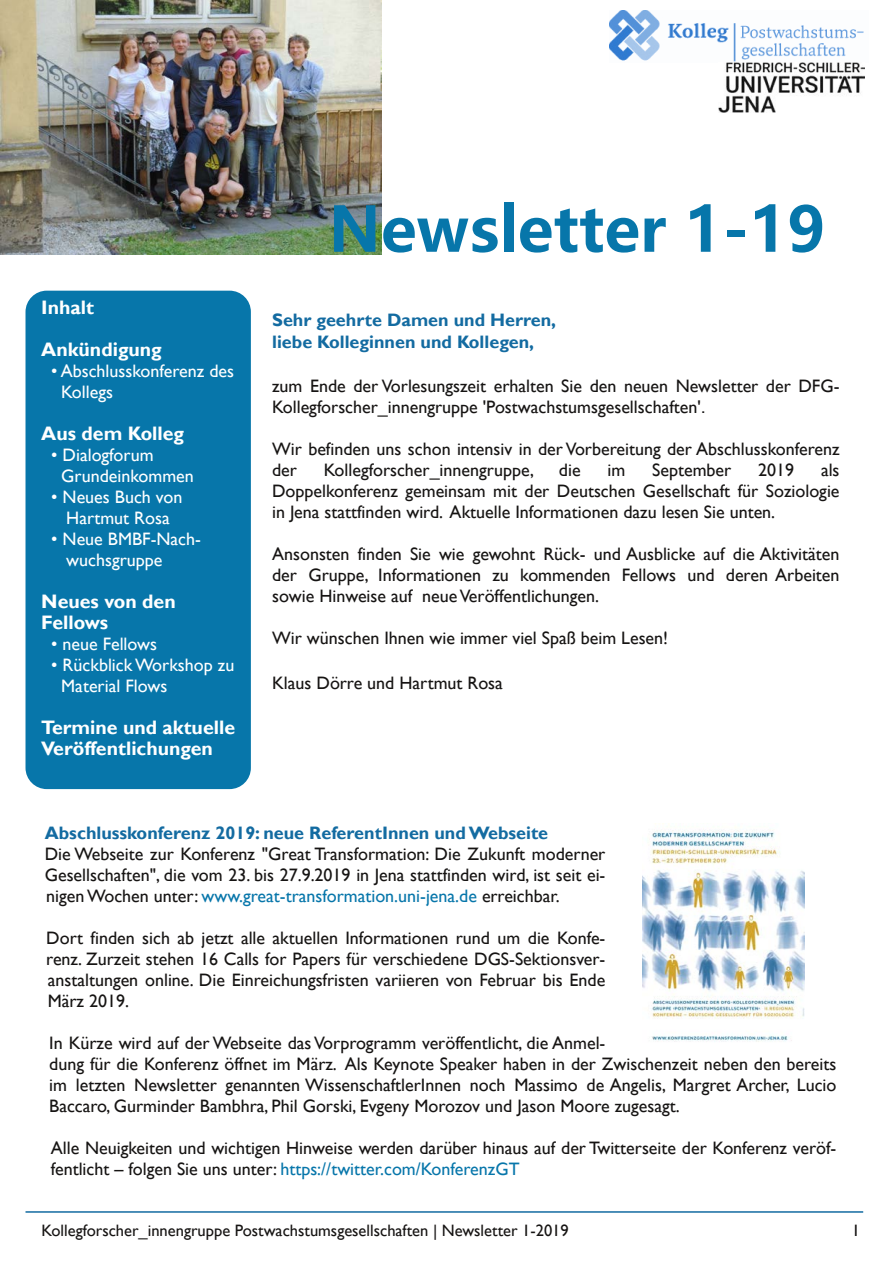
<style>
.page{position:relative;width:893px;height:1263px;background:#fff}
.page>*{position:absolute;margin:0;border:0;box-sizing:border-box;transform-origin:0 0}
.t1{font:700 61.5px "Microsoft Ya Hei";color:#0776aa}
.t2{font:700 19.5px/21px "Gill Sans";color:#fff}
.t3{font:18px/21px "Gill Sans";color:#161413}
.t4{font:18px/21px "Gill Sans";color:#fff}
.t5{font:700 18px/22.5px "Gill Sans";color:#136ba1}
.t6{font:16.5px "Gill Sans";color:#161413}
.s1{font-family:"Arial"}
.s2{color:#0776aa}
</style>
<div class="page">
<div style="left:26px;top:291px;width:225px;height:498px;background:#0776aa;border-radius:21px"></div>
<hr style="left:26px;top:1211px;width:837px;height:2px;background:#136ba1">
<img style="left:0;top:0;width:381px;height:255px">
<img style="left:610px;top:10px;width:254px;height:52px">
<img style="left:719px;top:62px;width:145px;height:51px">
<img style="left:642px;top:823px;width:162px;height:219px">
<p class="t2" style="left:41px;top:287px;width:122px;line-height:42px">Inhalt<br>Ankündigung</p>
<p class="t4" style="left:61px;top:361px;width:174px;text-indent:-10px">• Abschlusskonferenz des<br>Kollegs</p>
<p class="t2" style="left:41px;top:424px;width:144px">Aus dem Kolleg</p>
<p class="t4" style="left:61px;top:445px;width:134px;text-indent:-10px">• Dialogforum<br>Grundeinkommen</p>
<p class="t4" style="left:51px;top:487px;width:133px;text-align:center">• Neues Buch von<br>Hartmut Rosa</p>
<p class="t4" style="left:66px;top:529px;width:136px;text-indent:-15px">• Neue BMBF-Nach&shy;wuchsgruppe</p>
<p class="t2" style="left:41px;top:592px;width:136px">Neues von den<br>Fellows</p>
<p class="t4" style="left:51px;top:634px;width:107px">• neue Fellows</p>
<p class="t4" style="left:61px;top:655px;width:175px;text-indent:-10px">• Rückblick Workshop zu<br>Material Flows</p>
<p class="t2" style="left:41px;top:718px;width:195px">Termine und aktuelle<br>Veröffentlichungen</p>
<h1 class="t1" style="left:329px;top:187px;width:498px">Newsletter 1-19</h1>
<p class="t5" style="left:272px;top:309px;width:285px">Sehr geehrte Damen und Herren, liebe Kolleginnen und Kollegen,</p>
<p class="t3" style="left:272px;top:375px;width:569px">zum Ende der Vorlesungszeit erhalten Sie den neuen Newsletter der DFG-<br>Kollegforscher_innengruppe 'Postwachstumsgesellschaften'<span class="s1">.</span></p>
<p class="t3" style="left:272px;top:438px;width:569px">Wir befinden uns schon intensiv in der Vorbereitung der Abschlusskonferenz der</p>
<p class="t3" style="left:324px;top:459px;width:212px">Kollegforscher_innengruppe,</p>
<p class="t3" style="left:559px;top:459px;width:23px">die</p>
<p class="t3" style="left:608px;top:459px;width:19px">im</p>
<p class="t3" style="left:652px;top:459px;width:81px">September</p>
<p class="t3" style="left:758px;top:459px;width:37px">2019</p>
<p class="t3" style="left:272px;top:459px;width:569px;text-align:justify;text-indent:549px">als Doppelkonferenz gemeinsam mit der Deutschen Gesellschaft für Soziologie in Jena stattfinden wird. Aktuelle Informationen dazu lesen Sie unten.</p>
<p class="t3" style="left:272px;top:543px;width:569px;text-align:justify">Ansonsten finden Sie wie gewohnt Rück- und Ausblicke auf die Aktivitäten der Gruppe, Informationen zu kommenden Fellows und deren Arbeiten sowie Hinweise auf neue Veröffentlichungen.</p>
<p class="t3" style="left:272px;top:627px;width:397px">Wir wünschen Ihnen wie immer viel Spaß beim Lesen!</p>
<p class="t3" style="left:272px;top:672px;width:232px">Klaus Dörre und Hartmut Rosa</p>
<p class="t5" style="left:45px;top:822px;width:505px">Abschlusskonferenz 2019: neue ReferentInnen und Webseite</p>
<p class="t3" style="left:45px;top:843px;width:562px;text-align:justify">Die Webseite zur Konferenz "Great Transformation: Die Zukunft moderner Gesellschaften", die vom 23. bis 27.9.2019 in Jena stattfinden wird, ist seit ei&shy;nigen Wochen unter: <span class="s2">www.great-transformation.uni-jena.de</span> erreichbar.</p>
<p class="t3" style="left:46px;top:927px;width:561px;text-align:justify">Dort finden sich ab jetzt alle aktuellen Informationen rund um die Konfe&shy;renz. Zurzeit stehen 16 Calls for Papers für verschiedene DGS-Sektionsver&shy;anstaltungen online. Die Einreichungsfristen variieren von Februar bis Ende März 2019.</p>
<p class="t3" style="left:49px;top:1032px;width:789px">In Kürze wird auf der Webseite das Vorprogramm veröffentlicht, die Anmel-<br>dung für die Konferenz öffnet im März. Als Keynote Speaker haben in der Zwischenzeit neben den bereits im letzten Newsletter genannten WissenschaftlerInnen noch Massimo de Angelis, Margret Archer, Lucio Baccaro, Gurminder Bambhra, Phil Gorski, Evgeny Morozov und Jason Moore zugesagt.</p>
<p class="t3" style="left:51px;top:1137px;width:787px">Alle Neuigkeiten und wichtigen Hinweise werden darüber hinaus auf der Twitterseite der Konferenz veröf&shy;fentlicht – folgen Sie uns unter: <span class="s2">https://twitter.com/KonferenzGT</span></p>
<p class="t6" style="left:42px;top:1220px;width:529px">Kollegforscher_innengruppe Postwachstumsgesellschaften | Newsletter 1-2019</p>
<p class="t6" style="left:852px;top:1220px;width:10px">1</p>
</div>
